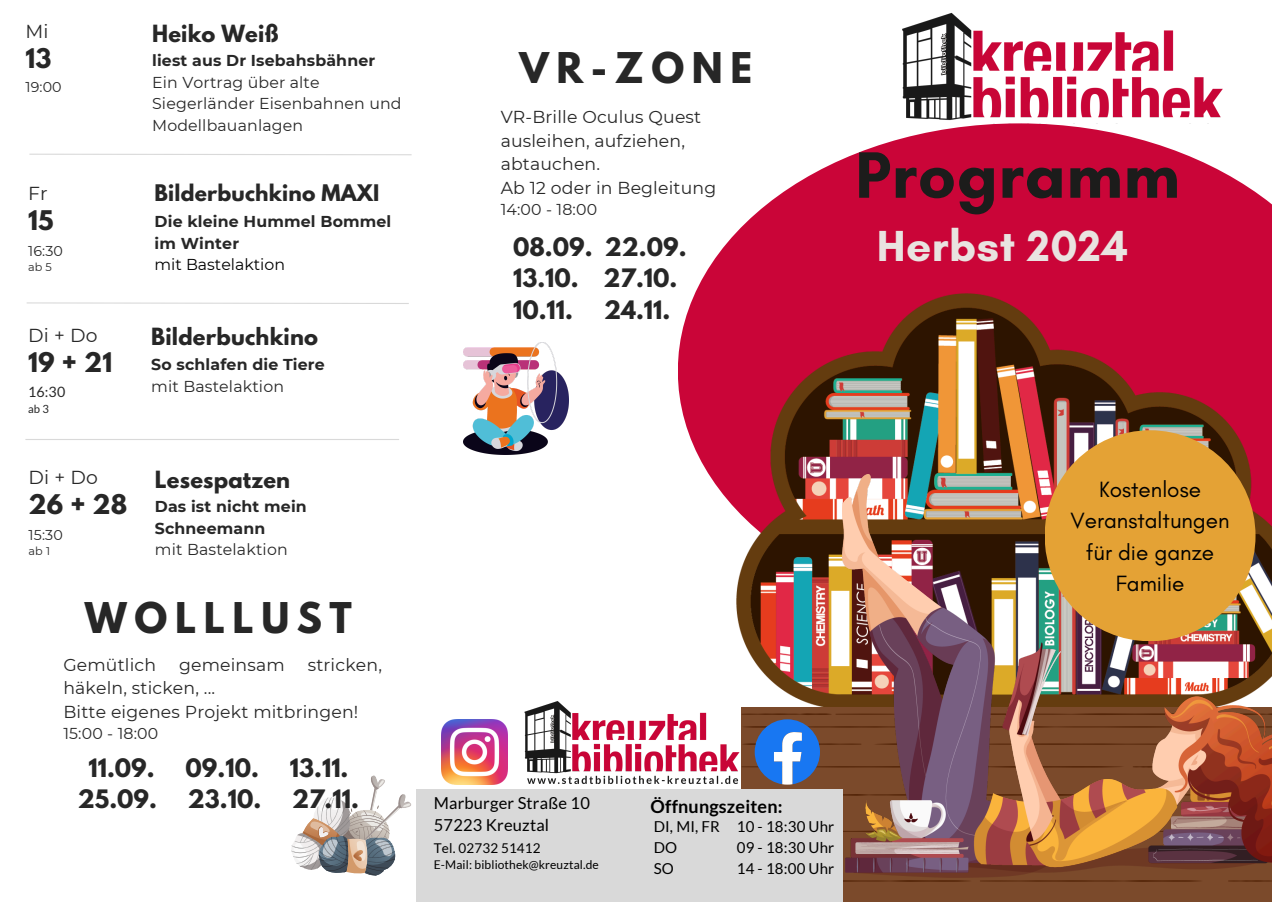
<style>
.page{position:relative;width:1272px;height:902px;background:#fff}
.page>*{position:absolute;margin:0;border:0;box-sizing:border-box;transform-origin:0 0}
.t1{font:700 66.75px "Glacial Indifference";letter-spacing:.01em;color:#1c1c1b}
.t2{font:700 44.25px "Glacial Indifference";letter-spacing:.01em;color:#e9e3e0}
.t3{font:700 37.5px "League Spartan";letter-spacing:.2em;color:#272727}
.t4{font:700 24px "League Spartan";letter-spacing:.01em;color:#272727}
.t5{font:700 22.5px/31.5px "League Spartan";color:#272727}
.t6{font:22.5px/31.5px "Glacial Indifference";color:#000;text-align:center}
.t7{font:700 21px "League Spartan";letter-spacing:.01em;color:#272727}
.t8{font:700 20.25px "League Spartan";letter-spacing:.01em;color:#272727}
.t9{font:18.75px "Montserrat";letter-spacing:.01em;color:#272727}
.t10{font:700 18px "Lato";letter-spacing:.01em;color:#000}
.t11{font:17.25px "Montserrat";letter-spacing:.01em;color:#272727}
.t12{font:16.5px "Lato";letter-spacing:.01em;color:#000}
.t13{font:15.75px/21.3px "Montserrat";letter-spacing:.01em;color:#272727}
.t14{font:700 15.75px/21.3px "Montserrat";letter-spacing:.01em;color:#272727}
.t15{font:15.75px "Montserrat";color:#000}
.t16{font:15px/21px "Lato";letter-spacing:.01em;color:#000}
.t17{font:14.25px "Montserrat";letter-spacing:.01em;color:#272727}
.t18{font:14.25px "Lato";color:#272727}
.t19{font:13.5px "Lato";letter-spacing:.01em;color:#000}
.t20{font:12px "Lato";letter-spacing:.01em;color:#000}
.t21{font:11.25px "Montserrat";color:#272727}
.t22{font:11.25px "Lato";color:#272727}
</style>
<div class="page">
<svg style="left:678px;top:124px;width:593px;height:385px;fill:#ca0538"></svg>
<img style="left:736px;top:293px;width:535px;height:348px">
<img style="left:902px;top:12px;width:321px;height:112px">
<div style="left:1044px;top:430px;width:211px;height:211px;background:#e4a235;border-radius:50%"></div>
<div style="left:416px;top:789px;width:427px;height:112px;background:#d9d9d9"></div>
<img style="left:442px;top:719px;width:65px;height:65px">
<svg style="left:743px;top:641px;width:528px;height:260px"></svg>
<img style="left:524px;top:660px;width:226px;height:164px">
<svg style="left:291px;top:775px;width:120px;height:100px"></svg>
<img style="left:464px;top:342px;width:104px;height:112px">
<hr style="left:25px;top:439px;width:374px;height:1px;background:#545454">
<svg style="left:27px;top:302px;width:382px;height:2px"></svg>
<img style="left:842px;top:474px;width:429px;height:403px">
<svg style="left:29px;top:153px;width:383px;height:3px"></svg>
<p class="t9" style="left:25px;top:20px;width:25px">Mi</p>
<p class="t4" style="left:25px;top:46px;width:28px">13</p>
<p class="t17" style="left:25px;top:79px;width:38px">19:00</p>
<h6 class="t9" style="left:28px;top:182px;width:21px">Fr</h6>
<p class="t4" style="left:28px;top:208px;width:27px">15</p>
<p class="t17" style="left:28px;top:242px;width:36px">16:30</p>
<p class="t21" style="left:28px;top:259px;width:25px">ab 5</p>
<p class="t9" style="left:28px;top:324px;width:71px">Di + Do</p>
<p class="t4" style="left:28px;top:350px;width:86px">19 + 21</p>
<p class="t18" style="left:28px;top:382px;width:39px">16:30</p>
<p class="t22" style="left:28px;top:402px;width:23px">ab3</p>
<p class="t9" style="left:29px;top:466px;width:71px">Di + Do</p>
<p class="t4" style="left:29px;top:492px;width:100px">26 + 28</p>
<p class="t17" style="left:29px;top:525px;width:36px">15:30</p>
<h6 class="t21" style="left:29px;top:543px;width:23px">ab 1</h6>
<p class="t7" style="left:152px;top:23px;width:128px">Heiko Weiß</p>
<p class="t14" style="left:152px;top:50px;width:225px">liest aus Dr Isebahsbähner</p>
<p class="t13" style="left:152px;top:71px;width:251px">Ein Vortrag über alte<br>Siegerländer Eisenbahnen und<br>Modellbauanlagen</p>
<p class="t8" style="left:155px;top:183px;width:226px">Bilderbuchkino MAXI</p>
<p class="t14" style="left:155px;top:211px;width:238px">Die kleine Hummel Bommel im Winter</p>
<p class="t15" style="left:155px;top:255px;width:132px">mit Bastelaktion</p>
<p class="t7" style="left:151px;top:326px;width:168px">Bilderbuchkino</p>
<h1 class="t14" style="left:151px;top:354px;width:175px">So schlafen die Tiere</h1>
<h2 class="t13" style="left:151px;top:375px;width:134px">mit Bastelaktion</h2>
<p class="t7" style="left:155px;top:468px;width:137px">Lesespatzen</p>
<p class="t14" style="left:155px;top:495px;width:153px">Das ist nicht mein<br>Schneemann</p>
<h3 class="t13" style="left:155px;top:538px;width:134px">mit Bastelaktion</h3>
<p class="t3" style="left:85px;top:599px;width:268px">WOLLLUST</p>
<p class="t11" style="left:63px;top:653px;width:94px">Gemütlich</p>
<p class="t11" style="left:179px;top:653px;width:107px">gemeinsam</p>
<p class="t11" style="left:308px;top:653px;width:76px">stricken,</p>
<p class="t11" style="left:63px;top:677px;width:153px">häkeln, sticken, ...</p>
<p class="t11" style="left:63px;top:701px;width:296px">Bitte eigenes Projekt mitbringen!</p>
<p class="t13" style="left:63px;top:722px;width:96px">15:00 - 18:00</p>
<p class="t5" style="left:88px;top:754px;width:68px">11.09.</p>
<p class="t5" style="left:185px;top:754px;width:75px">09.10.</p>
<p class="t5" style="left:290px;top:754px;width:60px">13.11.</p>
<p class="t5" style="left:78px;top:785px;width:81px">25.09.</p>
<p class="t5" style="left:188px;top:785px;width:75px">23.10.</p>
<p class="t5" style="left:292px;top:785px;width:68px">27.11.</p>
<p class="t3" style="left:519px;top:49px;width:234px">VR-ZONE</p>
<p class="t11" style="left:500px;top:106px;width:202px">VR-Brille Oculus Quest</p>
<p class="t11" style="left:500px;top:130px;width:186px">ausleihen, aufziehen,</p>
<p class="t11" style="left:500px;top:154px;width:101px">abtauchen.</p>
<p class="t11" style="left:500px;top:177px;width:217px">Ab 12 oder in Begleitung</p>
<p class="t13" style="left:500px;top:199px;width:98px">14:00 - 18:00</p>
<h3 class="t5" style="left:513px;top:234px;width:175px">08.09. 22.09.<br>13.10. 27.10.<br>10.11.</h3>
<h3 class="t5" style="left:604px;top:297px;width:68px">24.11.</h3>
<p class="t1" style="left:855px;top:134px;width:326px">Programm</p>
<p class="t2" style="left:876px;top:219px;width:253px">Herbst 2024</p>
<p class="t6" style="left:1070px;top:473px;width:161px">Kostenlose<br>Veranstaltungen für die ganze<br>Familie</p>
<p class="t10" style="left:650px;top:794px;width:133px">Öffnungszeiten:</p>
<p class="t12" style="left:434px;top:792px;width:157px">Marburger Straße 10</p>
<p class="t12" style="left:434px;top:814px;width:117px">57223 Kreuztal</p>
<p class="t16" style="left:653px;top:815px;width:68px">DI, MI, FR<br>DO<br>SO</p>
<p class="t16" style="left:736px;top:815px;width:99px;text-align:justify">10 - 18:30 Uhr 09 - 18:30 Uhr 14 - 18:00 Uhr</p>
<p class="t19" style="left:434px;top:839px;width:108px">Tel. 02732 51412</p>
<p class="t20" style="left:434px;top:857px;width:166px">E-Mail: bibliothek@kreuztal.de</p>
</div>
